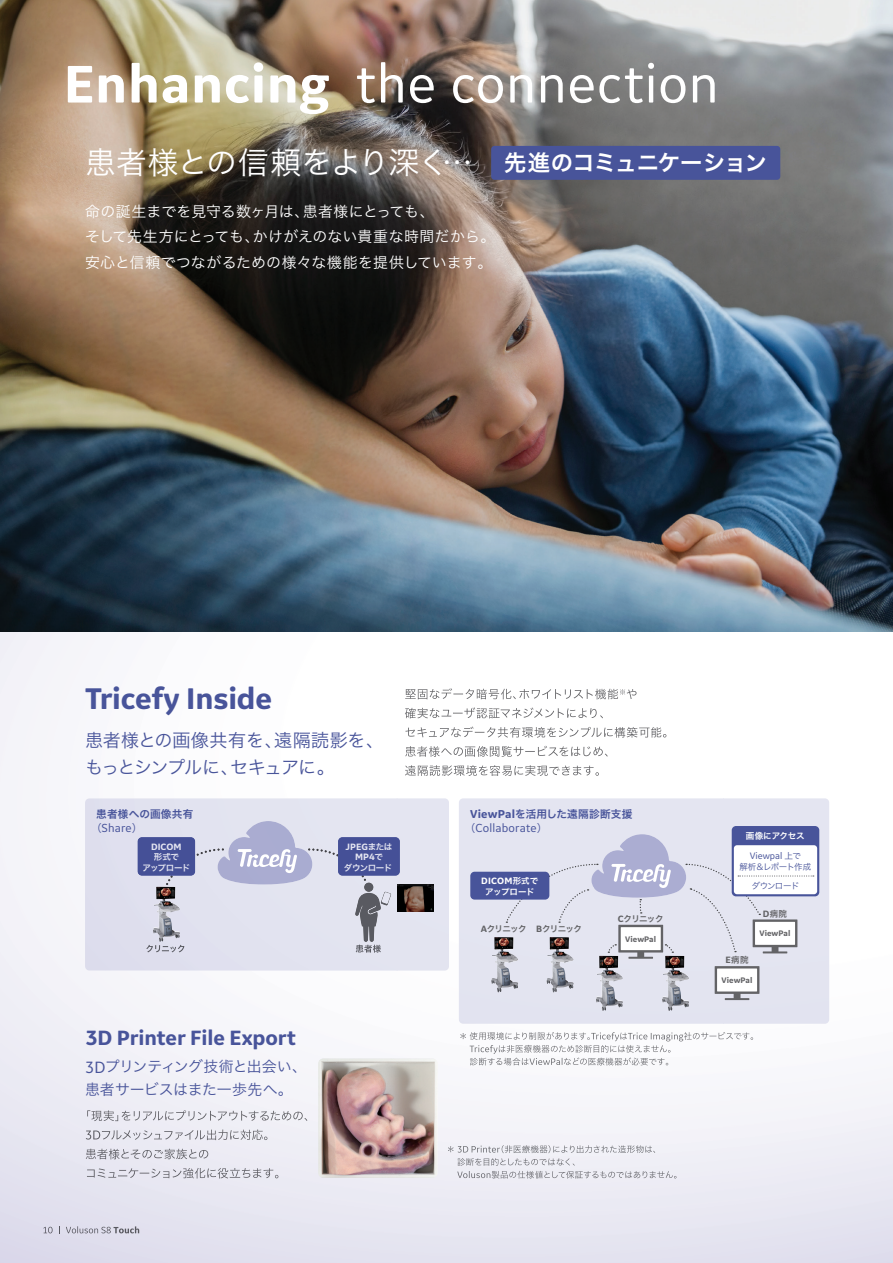
<style>
.page{position:relative;width:893px;height:1263px;background:#fff}
.page>*{position:absolute;margin:0;border:0;box-sizing:border-box;transform-origin:0 0}
.t1{font:56.25px "GE Inspira Sans";letter-spacing:.01em;color:#fff}
.t2{font:700 31.2px "GE Inspira Sans";letter-spacing:-.005em;color:#48549a}
.t3{font:30.9px "Hira Kaku Pro N W3";letter-spacing:-.03em;color:#fff}
.t4{font:700 21.6px "GE Inspira Sans";letter-spacing:-.005em;color:#48549a}
.t5{font:18px/26.5px "Hira Kaku Pro N W3";letter-spacing:-.02em;color:#48549a}
.t6{font:14.85px/25.5px "Hira Kaku Pro N W3";letter-spacing:.01em;color:#fff}
.t7{font:14.85px/22.4px "Hira Kaku Pro N W3";letter-spacing:-.02em;color:#48549a}
.t8{font:12.15px "GE Inspira Sans";letter-spacing:.01em;color:#48549a}
.t9{font:10.65px "Hira Kaku Pro N W6";letter-spacing:.02em;color:#48549a}
.t10{font:9.75px "GE Inspira Sans";color:#48549a}
.t11{font:700 9.6px/10.6px "GE Inspira Sans";color:#e4e5f1;text-align:center}
.t12{font:700 9.6px "GE Inspira Sans";letter-spacing:.02em;color:#fff}
.t13{font:8.55px "Hira Kaku Pro N W6";letter-spacing:-.08em;color:#636366}
.t14{font:8.55px "Hira Kaku Pro N W3";letter-spacing:-.085em;color:#48549a}
.t15{font:8.55px/10.6px "Hira Kaku Pro N W6";letter-spacing:-.055em;color:#e4e5f1;text-align:center}
.t16{font:8.55px "Hira Kaku Pro N W6";letter-spacing:-.02em;color:#fff}
.t17{font:700 8.4px "GE Inspira Sans";color:#636366}
.s1{font-weight:700;font-size:55.2px}
.s2{font-family:"Hira Kaku Pro N W6";font-size:22.35px}
.s3{font-family:"Hira Kaku Pro N W3";font-size:10.65px}
.s4{font-family:"Hira Kaku Pro N W6";font-weight:400;font-size:8.55px}
.s5{font-family:"GE Inspira Sans";font-size:17.1px}
.s6{font-family:"GE Inspira Sans";font-weight:700;font-size:12px}
.s7{font-family:"GE Inspira Sans";font-weight:700;font-size:9.6px}
.s8{font-family:"Hira Kaku Pro N W3";font-size:8.55px}
</style>
<div class="page">
<img style="left:788px;top:631px;width:105px;height:632px">
<img style="left:0;top:631px;width:525px;height:210px">
<img style="left:525px;top:631px;width:263px;height:115px">
<img style="left:405px;top:688px;width:213px;height:11px">
<svg style="left:620px;top:689px;width:16px;height:10px"></svg>
<img style="left:405px;top:707px;width:198px;height:11px">
<img style="left:405px;top:726px;width:261px;height:12px">
<img style="left:405px;top:746px;width:203px;height:11px">
<img style="left:405px;top:765px;width:194px;height:11px">
<img style="left:87px;top:1110px;width:220px;height:11px">
<img style="left:86px;top:1129px;width:181px;height:11px">
<img style="left:86px;top:1149px;width:122px;height:10px">
<img style="left:87px;top:1168px;width:191px;height:10px">
<img style="left:448px;top:1145px;width:207px;height:8px">
<img style="left:446px;top:1158px;width:129px;height:8px">
<img style="left:446px;top:1171px;width:230px;height:7px">
<img style="left:460px;top:1032px;width:293px;height:9px">
<img style="left:459px;top:1045px;width:211px;height:9px">
<img style="left:459px;top:1057px;width:209px;height:8px">
<img style="left:43px;top:1226px;width:68px;height:8px">
<img style="left:114px;top:1226px;width:25px;height:7px">
<img style="left:0;top:0;width:893px;height:631px">
<div style="left:491px;top:146px;width:289px;height:34px;background:#48549a;border-radius:3px"></div>
<img style="left:318px;top:1058px;width:120px;height:120px">
<div style="left:459px;top:798px;width:370px;height:226px;background:#e4e5f1"></div>
<svg style="left:618px;top:925px;width:45px;height:27px"></svg>
<div style="left:621px;top:927px;width:40px;height:23px;background:#fff"></div>
<div style="left:637px;top:951px;width:7px;height:7px;background:#636366"></div>
<hr style="left:628px;top:957px;width:25px;height:2px;background:#636366">
<div style="left:715px;top:966px;width:44px;height:28px;background:linear-gradient(to right,#626265,#656568)"></div>
<div style="left:717px;top:968px;width:40px;height:23px;background:#fff"></div>
<svg style="left:734px;top:993px;width:6px;height:5px"></svg>
<hr style="left:725px;top:998px;width:24px;height:2px;background:#636366">
<hr style="left:763px;top:951px;width:24px;height:2px;background:#636366">
<img style="left:591px;top:834px;width:95px;height:64px">
<svg style="left:506px;top:863px;width:92px;height:60px"></svg>
<svg style="left:639px;top:899px;width:3px;height:14px"></svg>
<svg style="left:665px;top:944px;width:8px;height:9px"></svg>
<svg style="left:608px;top:944px;width:8px;height:9px"></svg>
<div style="left:470px;top:872px;width:79px;height:27px;background:#48549a;border-radius:4px"></div>
<div style="left:732px;top:826px;width:87px;height:70px;background:#48549a;border-radius:4px"></div>
<div style="left:734px;top:845px;width:83px;height:49px;background:#fff;border-radius:3px"></div>
<svg style="left:686px;top:863px;width:128px;height:89px"></svg>
<svg style="left:611px;top:864px;width:60px;height:24px"></svg>
<div style="left:85px;top:798px;width:364px;height:172px;background:#e2e3f0"></div>
<img style="left:398px;top:884px;width:35px;height:27px">
<svg style="left:138px;top:837px;width:86px;height:48px"></svg>
<div style="left:152px;top:843px;width:29px;height:7px;background:#455097"></div>
<div style="left:154px;top:853px;width:25px;height:8px;background:#455097"></div>
<div style="left:143px;top:863px;width:46px;height:8px;background:#455097"></div>
<svg style="left:312px;top:837px;width:88px;height:44px"></svg>
<div style="left:346px;top:842px;width:46px;height:8px;background:#455097"></div>
<div style="left:356px;top:854px;width:27px;height:6px;background:#455097"></div>
<div style="left:344px;top:863px;width:48px;height:8px;background:#455097"></div>
<img style="left:356px;top:945px;width:25px;height:8px">
<img style="left:146px;top:945px;width:38px;height:7px">
<div style="left:364px;top:883px;width:9px;height:9px;background:#595a61;border-radius:50%"></div>
<svg style="left:355px;top:892px;width:36px;height:50px"></svg>
<img style="left:218px;top:821px;width:94px;height:63px">
<svg style="left:238px;top:849px;width:59px;height:24px"></svg>
<img style="left:153px;top:887px;width:27px;height:55px">
<img style="left:491px;top:937px;width:27px;height:55px">
<img style="left:547px;top:937px;width:26px;height:55px">
<img style="left:596px;top:956px;width:27px;height:55px">
<img style="left:662px;top:956px;width:27px;height:55px">
<h1 class="t1" style="left:64px;top:49px;width:657px"><span class="s1">Enhancing</span> the connection</h1>
<h3 class="t3" style="left:85px;top:135px;width:684px">患者様との信頼をより深く… <span class="s2">先進のコミュニケーション</span></h3>
<p class="t6" style="left:85px;top:198px;width:412px">命の誕生までを見守る数ヶ月は、患者様にとっても、<br>そして先生方にとっても、かけがえのない貴重な時間だから。安心と信頼でつながるための様々な機能を提供しています。</p>
<h2 class="t2" style="left:85px;top:679px;width:189px">Tricefy Inside</h2>
<p class="t5" style="left:85px;top:726px;width:301px">患者様との画像共有を、遠隔読影を、もっとシンプルに、セキュアに。</p>
<p class="t9" style="left:96px;top:804px;width:99px">患者様への画像共有</p>
<p class="t8" style="left:91px;top:820px;width:53px"><span class="s3">（</span>Share<span class="s3">）</span></p>
<p class="t11" style="left:151px;top:841px;width:32px">DICOM</p>
<p class="t15" style="left:143px;top:851px;width:49px">形式で<br>アップロード</p>
<p class="t11" style="left:346px;top:841px;width:48px">JPEG<span class="s4">または<br></span>MP4<span class="s4">で</span></p>
<p class="t15" style="left:344px;top:862px;width:50px">ダウンロード</p>
<h3 class="t4" style="left:85px;top:1024px;width:213px">3D Printer File Export</h3>
<p class="t7" style="left:85px;top:1055px;width:223px"><span class="s5">3D</span>プリンティング技術と出会い、患者サービスはまた一歩先へ。</p>
<p class="t9" style="left:470px;top:804px;width:164px"><span class="s6">ViewPal</span>を活用した遠隔診断支援</p>
<p class="t8" style="left:465px;top:820px;width:84px"><span class="s3">（</span>Collaborate<span class="s3">）</span></p>
<p class="t12" style="left:481px;top:875px;width:59px">DICOM<span class="s4">形式で</span></p>
<p class="t16" style="left:485px;top:884px;width:51px">アップロード</p>
<p class="t13" style="left:481px;top:921px;width:103px"><span class="s7">A</span>クリニック <span class="s7">B</span>クリニック</p>
<p class="t13" style="left:618px;top:911px;width:47px"><span class="s7">C</span>クリニック</p>
<p class="t17" style="left:625px;top:934px;width:32px">ViewPal</p>
<p class="t16" style="left:746px;top:828px;width:60px">画像にアクセス</p>
<p class="t10" style="left:750px;top:850px;width:53px">Viewpal <span class="s8">上で</span></p>
<p class="t14" style="left:739px;top:859px;width:73px">解析＆レポート作成</p>
<p class="t14" style="left:752px;top:878px;width:49px">ダウンロード</p>
<p class="t13" style="left:763px;top:906px;width:26px"><span class="s7">D</span>病院</p>
<p class="t13" style="left:726px;top:952px;width:24px"><span class="s7">E</span>病院</p>
<p class="t17" style="left:760px;top:928px;width:32px">ViewPal</p>
<p class="t17" style="left:722px;top:975px;width:32px">ViewPal</p>
</div>
